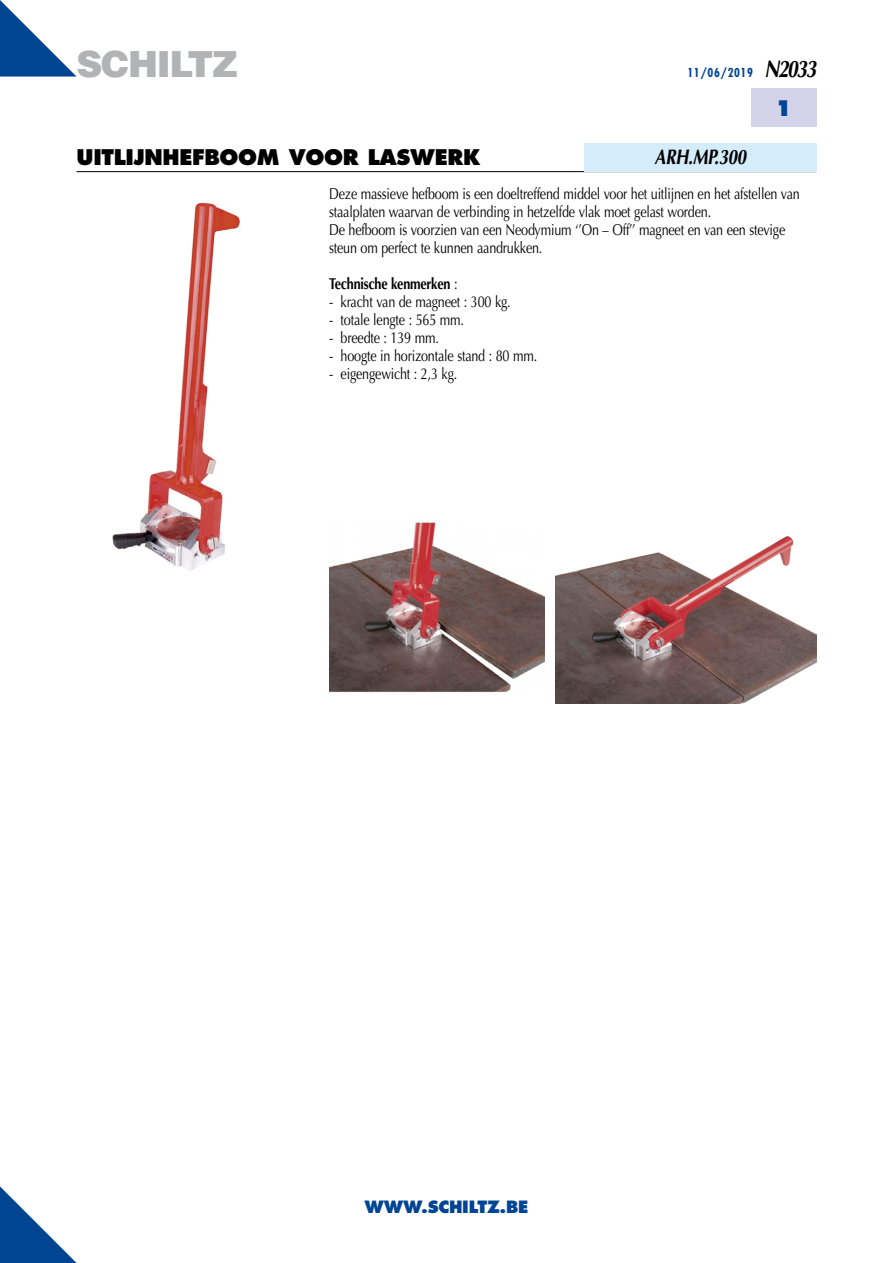
<style>
.page{position:relative;width:893px;height:1263px;background:#fff}
.page>*{position:absolute;margin:0;border:0;box-sizing:border-box;transform-origin:0 0}
.t1{font:900 36px "Helvetica";letter-spacing:-.035em;color:#b1b3b4}
.t2{font:800 21px "Futura";letter-spacing:-.015em;color:#000}
.t3{font:italic 700 21px "Optima";letter-spacing:-.015em;color:#000;scale:.8 1}
.t4{font:800 21px "Futura";color:#004494}
.t5{font:800 16.5px "Futura";letter-spacing:-.015em;color:#004494}
.t6{font:15.75px/18px "Optima";letter-spacing:-.015em;color:#000;scale:.8 1}
.t7{font:700 15.75px "Optima";letter-spacing:-.015em;color:#000;scale:.8 1}
.t8{font:700 condensed 12px "Futura";letter-spacing:.05em;color:#004494}
.s1{font-family:"Optima";font-style:italic;font-stretch:normal;font-size:24px;color:#000}
.s2{font-weight:400}
</style>
<div class="page">
<svg style="left:0;top:1186px;width:77px;height:77px"></svg>
<hr style="left:77px;top:171px;width:739px;height:1px;background:#000">
<div style="left:751px;top:89px;width:65px;height:38px;background:#d3d4e9"></div>
<svg style="left:0;top:0;width:77px;height:77px"></svg>
<div style="left:584px;top:143px;width:232px;height:28px;background:#d5edfa"></div>
<img style="left:112px;top:202px;width:128px;height:369px">
<img style="left:556px;top:536px;width:260px;height:167px">
<img style="left:329px;top:522px;width:215px;height:171px">
<h1 class="t1" style="left:77px;top:40px;width:163px">SCHILTZ</h1>
<p class="t8" style="left:687px;top:65px;width:130px">11/06/2019 <span class="s1">N2033</span></p>
<h2 class="t4" style="left:775px;top:95px;width:19px">1</h2>
<h2 class="t2" style="left:77px;top:144px;width:405px">UITLIJNHEFBOOM VOOR LASWERK</h2>
<h2 class="t3" style="left:654px;top:145px;width:116px">ARH.MP.300</h2>
<p class="t6" style="left:329px;top:184px;width:590px">Deze massieve hefboom is een doeltreffend middel voor het uitlijnen en het afstellen van staalplaten waarvan de verbinding in hetzelfde vlak moet gelast worden.<br>De hefboom is voorzien van een Neodymium ‘’On – Off’’ magneet en van een stevige steun om perfect te kunnen aandrukken.</p>
<p class="t7" style="left:329px;top:274px;width:162px">Technische kenmerken <span class="s2">:</span></p>
<p class="t6" style="left:329px;top:292px;width:229px">- kracht van de magneet : 300 kg.</p>
<p class="t6" style="left:329px;top:310px;width:170px">- totale lengte : 565 mm.</p>
<p class="t6" style="left:329px;top:328px;width:139px">- breedte : 139 mm.</p>
<p class="t6" style="left:329px;top:346px;width:261px">- hoogte in horizontale stand : 80 mm.</p>
<p class="t6" style="left:329px;top:364px;width:162px">- eigengewicht : 2,3 kg.</p>
<p class="t5" style="left:365px;top:1197px;width:165px">WWW.SCHILTZ.BE</p>
</div>
